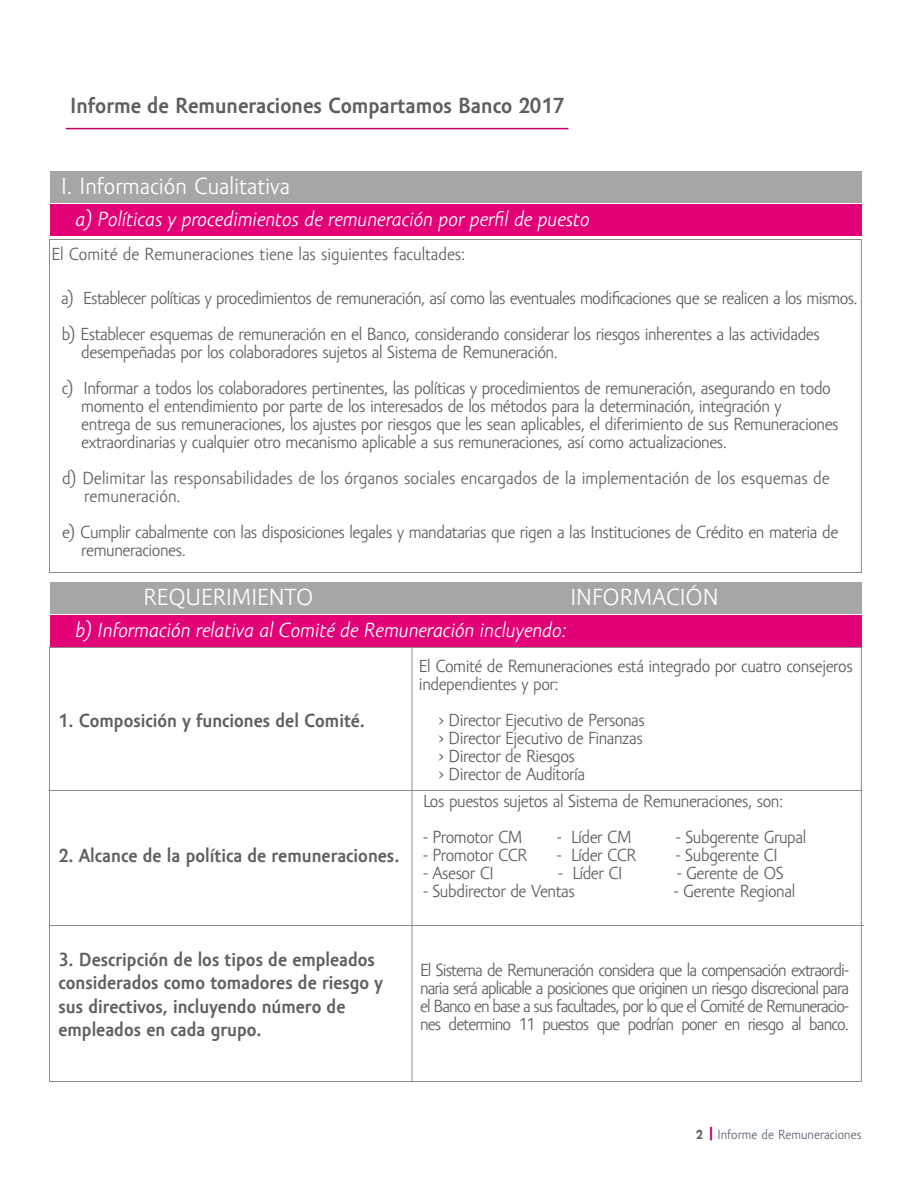
<style>
.page{position:relative;width:918px;height:1188px;background:#fff}
.page>*{position:absolute;margin:0;border:0;box-sizing:border-box;transform-origin:0 0}
.t1{font:24px "Amor Sans Pro";color:#fff}
.t2{font:700 22.5px "Amor Sans Pro";color:#5e5e5d}
.t3{font:italic 21px "Amor Sans Pro";color:#fff}
.t4{font:700 19.5px/23.4px "Amor Sans Pro";color:#606060}
.t5{font:18px/18px "Amor Sans Pro";letter-spacing:-.025em;color:#606060}
.t6{font:18px/18px "Amor Sans Pro";color:#606060}
.t7{font:18px "Amor Sans Pro";letter-spacing:-.005em;color:#606060}
.t8{font:13.5px "Amor Sans Pro";color:#58626e}
.s1{font-family:"Amor Sans Text Pro";font-weight:700}
.s2{font-family:"Amor Sans Text Pro";font-weight:700;color:#bd006c}
</style>
<div class="page">
<hr style="left:66px;top:128px;width:502px;height:1px;background:#bd006c">
<div style="left:51px;top:171px;width:811px;height:31px;background:#a6a6a6"></div>
<div style="left:50px;top:204px;width:812px;height:32px;background:#e20176"></div>
<div style="left:51px;top:582px;width:811px;height:32px;background:#a6a6a6"></div>
<div style="left:50px;top:615px;width:812px;height:31px;background:#e20176"></div>
<hr style="left:412px;top:647px;width:1px;height:435px;background:#8e8a8a">
<hr style="left:48px;top:790px;width:814px;height:1px;background:#8e8a8a">
<hr style="left:50px;top:925px;width:814px;height:1px;background:#8e8a8a">
<p class="t2" style="left:70px;top:93px;width:496px">Informe de Remuneraciones Compartamos Banco 2017</p>
<h1 class="t1" style="left:61px;top:173px;width:231px">I. Información Cualitativa</h1>
<p class="t3" style="left:75px;top:208px;width:516px">a) Políticas y procedimientos de remuneración por perfil de puesto</p>
<p class="t7" style="left:51px;top:245px;width:415px">El Comité de Remuneraciones tiene las siguientes facultades:</p>
<p class="t5" style="left:61px;top:280px;width:798px;line-height:36px">a) Establecer políticas y procedimientos de remuneración, así como las eventuales modificaciones que se realicen a los mismos. b) Establecer esquemas de remuneración en el Banco, considerando considerar los riesgos inherentes a las actividades</p>
<p class="t5" style="left:62px;top:334px;width:771px;line-height:36px;text-indent:20px">desempeñadas por los colaboradores sujetos al Sistema de Remuneración.<br>c) Informar a todos los colaboradores pertinentes, las políticas y procedimientos de remuneración, asegurando en todo</p>
<p class="t5" style="left:81px;top:397px;width:759px">momento el entendimiento por parte de los interesados de los métodos para la determinación, integración y<br>entrega de sus remuneraciones, los ajustes por riesgos que les sean aplicables, el diferimiento de sus Remuneraciones extraordinarias y cualquier otro mecanismo aplicable a sus remuneraciones, así como actualizaciones.</p>
<p class="t6" style="left:84px;top:469px;width:747px;text-indent:-22px">d) Delimitar las responsabilidades de los órganos sociales encargados de la implementación de los esquemas de remuneración.</p>
<p class="t5" style="left:81px;top:523px;width:759px;text-indent:-19px">e) Cumplir cabalmente con las disposiciones legales y mandatarias que rigen a las Instituciones de Crédito en materia de remuneraciones.</p>
<h1 class="t1" style="left:144px;top:584px;width:171px">REQUERIMIENTO</h1>
<p class="t3" style="left:75px;top:619px;width:493px">b) Información relativa al Comité de Remuneración incluyendo:</p>
<p class="t5" style="left:419px;top:657px;width:435px">El Comité de Remuneraciones está integrado por cuatro consejeros independientes y por:</p>
<p class="t5" style="left:439px;top:711px;width:208px">› Director Ejecutivo de Personas › Director Ejecutivo de Finanzas › Director de Riesgos<br>› Director de Auditoría</p>
<h1 class="t1" style="left:570px;top:584px;width:150px">INFORMACIÓN</h1>
<p class="t4" style="left:58px;top:709px;width:308px">1. Composición y funciones del Comité.</p>
<p class="t4" style="left:58px;top:844px;width:342px">2. Alcance de la política de remuneraciones.</p>
<p class="t5" style="left:423px;top:793px;width:362px">Los puestos sujetos al Sistema de Remuneraciones, son:</p>
<p class="t5" style="left:423px;top:829px;width:101px">- Promotor CM</p>
<p class="t5" style="left:557px;top:829px;width:76px">- Líder CM</p>
<p class="t5" style="left:676px;top:829px;width:132px">- Subgerente Grupal</p>
<p class="t5" style="left:423px;top:847px;width:106px">- Promotor CCR</p>
<p class="t5" style="left:557px;top:847px;width:81px">- Líder CCR</p>
<p class="t5" style="left:676px;top:847px;width:103px">- Subgerente CI</p>
<p class="t5" style="left:423px;top:865px;width:72px">- Asesor CI</p>
<p class="t5" style="left:558px;top:865px;width:66px">- Líder CI</p>
<p class="t5" style="left:677px;top:865px;width:109px">- Gerente de OS</p>
<p class="t5" style="left:423px;top:883px;width:153px">- Subdirector de Ventas</p>
<p class="t5" style="left:674px;top:883px;width:123px">- Gerente Regional</p>
<p class="t4" style="left:58px;top:948px;width:326px">3. Descripción de los tipos de empleados considerados como tomadores de riesgo y sus directivos, incluyendo número de empleados en cada grupo.</p>
<p class="t5" style="left:420px;top:961px;width:431px;text-align:justify">El Sistema de Remuneración considera que la compensación extraordi&shy;naria será aplicable a posiciones que originen un riesgo discrecional para el Banco en base a sus facultades, por lo que el Comité de Remuneracio&shy;nes determino 11 puestos que podrían poner en riesgo al banco.</p>
<p class="t8" style="left:696px;top:1127px;width:167px"><span class="s1">2</span> <span class="s2">|</span> Informe de Remuneraciones</p>
</div>
